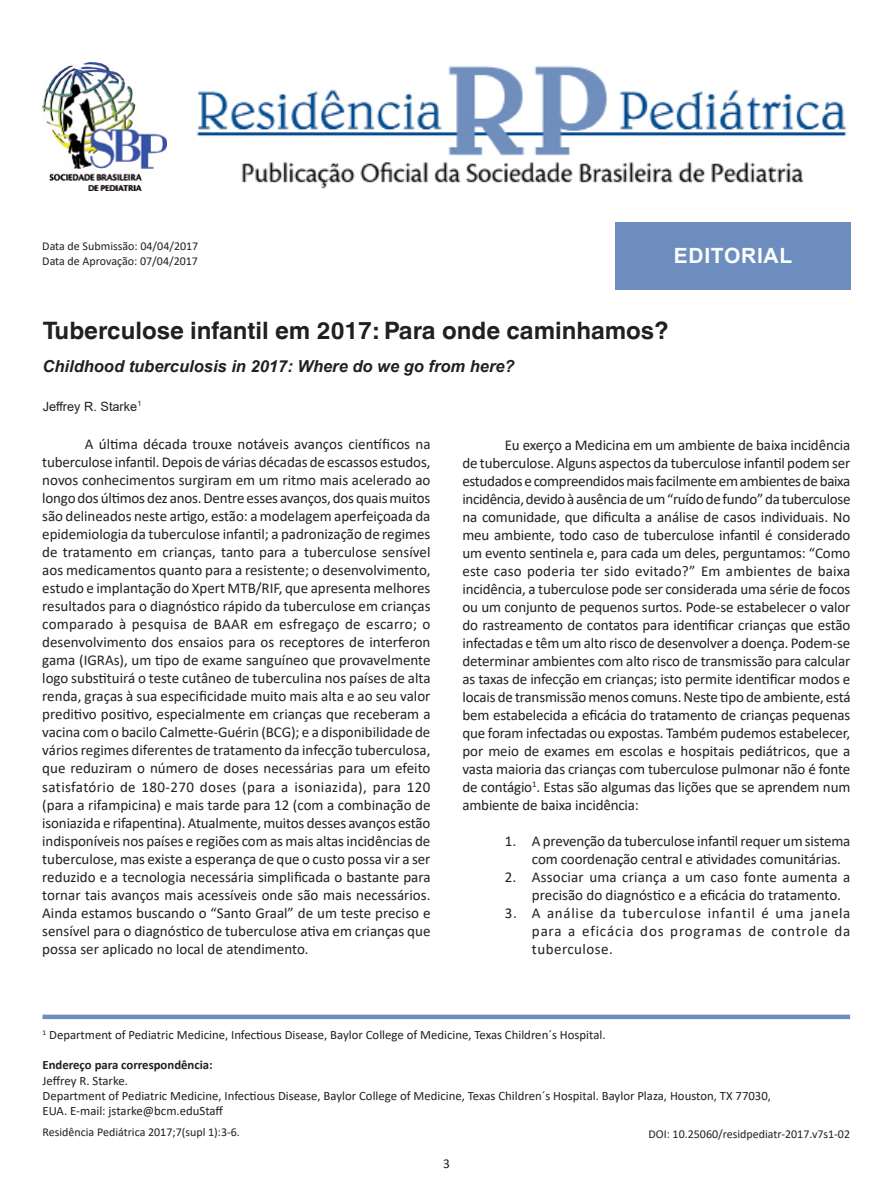
<style>
.page{position:relative;width:893px;height:1191px;background:#fff}
.page>*{position:absolute;margin:0;border:0;box-sizing:border-box;transform-origin:0 0}
.Título{font:700 24px "Helvetica World";color:#231f20}
.Seção{font:700 21px "Arial";letter-spacing:.035em;color:#fbfdfe}
.Titulo_Ingles{font:italic 700 16.5px "Arial";color:#231f20}
.Texto{font:15px/18px "Calibri";letter-spacing:-.01em;color:#231f20;text-align:justify}
.t1{font:13.5px "Calibri";color:#231f20}
.Afiliação{font:12.75px/15px "Calibri";color:#231f20}
.Afiliação-2{font:700 12.75px "Calibri";color:#231f20}
.Autor{font:12.75px "Arial";color:#231f20}
.Legenda{font:12px "Calibri";color:#231f20}
</style>
<div class="page">
<div style="left:43px;top:1014px;width:807px;height:5px;background:#6d8dbf"></div>
<img style="left:196px;top:66px;width:651px;height:123px">
<img style="left:43px;top:62px;width:123px;height:128px">
<div style="left:615px;top:222px;width:235px;height:67px;background:#6d8dbf"></div>
<p class="Legenda" style="left:42px;top:237px;width:158px">Data de Submissão: 04/04/2017</p>
<p class="Legenda" style="left:42px;top:252px;width:157px">Data de Aprovação: 07/04/2017</p>
<p class="Seção" style="left:674px;top:241px;width:120px">EDITORIAL</p>
<p class="Título" style="left:43px;top:316px;width:627px">Tuberculose infantil em 2017: Para onde caminhamos?</p>
<p class="Titulo_Ingles" style="left:43px;top:355px;width:474px">Childhood tuberculosis in 2017: Where do we go from here?</p>
<p class="Autor" style="left:43px;top:397px;width:100px">Jeffrey R. Starke<sup>1</sup></p>
<p class="Texto" style="left:42px;top:435px;width:390px;text-indent:43px">A última década trouxe notáveis avanços científicos na tuberculose infantil. Depois de várias décadas de escassos estudos, novos conhecimentos surgiram em um ritmo mais acelerado ao longo dos últimos dez anos. Dentre esses avanços, dos quais muitos são delineados neste artigo, estão: a modelagem aperfeiçoada da epidemiologia da tuberculose infantil; a padronização de regimes de tratamento em crianças, tanto para a tuberculose sensível aos medicamentos quanto para a resistente; o desenvolvimento, estudo e implantação do Xpert MTB/RIF, que apresenta melhores resultados para o diagnóstico rápido da tuberculose em crianças comparado à pesquisa de BAAR em esfregaço de escarro; o desenvolvimento dos ensaios para os receptores de interferon gama (IGRAs), um tipo de exame sanguíneo que provavelmente logo substituirá o teste cutâneo de tuberculina nos países de alta renda, graças à sua especificidade muito mais alta e ao seu valor preditivo positivo, especialmente em crianças que receberam a vacina com o bacilo Calmette-Guérin (BCG); e a disponibilidade de vários regimes diferentes de tratamento da infecção tuberculosa, que reduziram o número de doses necessárias para um efeito satisfatório de 180-270 doses (para a isoniazida), para 120 (para a rifampicina) e mais tarde para 12 (com a combinação de isoniazida e rifapentina). Atualmente, muitos desses avanços estão indisponíveis nos países e regiões com as mais altas incidências de tuberculose, mas existe a esperança de que o custo possa vir a ser reduzido e a tecnologia necessária simplificada o bastante para tornar tais avanços mais acessíveis onde são mais necessários.<br>Ainda estamos buscando o “Santo Graal” de um teste preciso e sensível para o diagnóstico de tuberculose ativa em crianças que possa ser aplicado no local de atendimento.</p>
<p class="Texto" style="left:462px;top:435px;width:390px;text-indent:43px">Eu exerço a Medicina em um ambiente de baixa incidência de tuberculose. Alguns aspectos da tuberculose infantil podem ser estudados e compreendidos mais facilmente em ambientes de baixa incidência, devido à ausência de um “ruído de fundo” da tuberculose na comunidade, que dificulta a análise de casos individuais. No meu ambiente, todo caso de tuberculose infantil é considerado um evento sentinela e, para cada um deles, perguntamos: “Como este caso poderia ter sido evitado?” Em ambientes de baixa incidência, a tuberculose pode ser considerada uma série de focos ou um conjunto de pequenos surtos. Pode-se estabelecer o valor do rastreamento de contatos para identificar crianças que estão infectadas e têm um alto risco de desenvolver a doença. Podem-se determinar ambientes com alto risco de transmissão para calcular as taxas de infecção em crianças; isto permite identificar modos e locais de transmissão menos comuns. Neste tipo de ambiente, está bem estabelecida a eficácia do tratamento de crianças pequenas que foram infectadas ou expostas. Também pudemos estabelecer, por meio de exames em escolas e hospitais pediátricos, que a vasta maioria das crianças com tuberculose pulmonar não é fonte de contágio<sup>1</sup>. Estas são algumas das lições que se aprendem num ambiente de baixa incidência:</p>
<p class="Texto" style="left:532px;top:831px;width:320px;text-indent:-27px">1. A prevenção da tuberculose infantil requer um sistema com coordenação central e atividades comunitárias.</p>
<p class="Texto" style="left:532px;top:867px;width:320px;text-indent:-27px">2. Associar uma criança a um caso fonte aumenta a precisão do diagnóstico e a eficácia do tratamento.</p>
<p class="Texto" style="left:532px;top:903px;width:320px;text-indent:-27px">3. A análise da tuberculose infantil é uma janela para a eficácia dos programas de controle da tuberculose.</p>
<p class="Afiliação" style="left:43px;top:1027px;width:565px"><sup>1</sup> Department of Pediatric Medicine, Infectious Disease, Baylor College of Medicine, Texas Children´s Hospital.</p>
<p class="Afiliação-2" style="left:43px;top:1056px;width:172px">Endereço para correspondência:</p>
<p class="Afiliação" style="left:43px;top:1072px;width:87px">Jeffrey R. Starke.</p>
<p class="Afiliação" style="left:43px;top:1087px;width:730px">Department of Pediatric Medicine, Infectious Disease, Baylor College of Medicine, Texas Children´s Hospital. Baylor Plaza, Houston, TX 77030,<br>EUA. E-mail: jstarke@bcm.eduStaff</p>
<p class="Legenda" style="left:43px;top:1123px;width:199px">Residência Pediátrica 2017;7(supl 1):3-6.</p>
<p class="t1" style="left:443px;top:1154px;width:8px">3</p>
<p class="Legenda" style="left:648px;top:1125px;width:203px">DOI: 10.25060/residpediatr-2017.v7s1-02</p>
</div>
